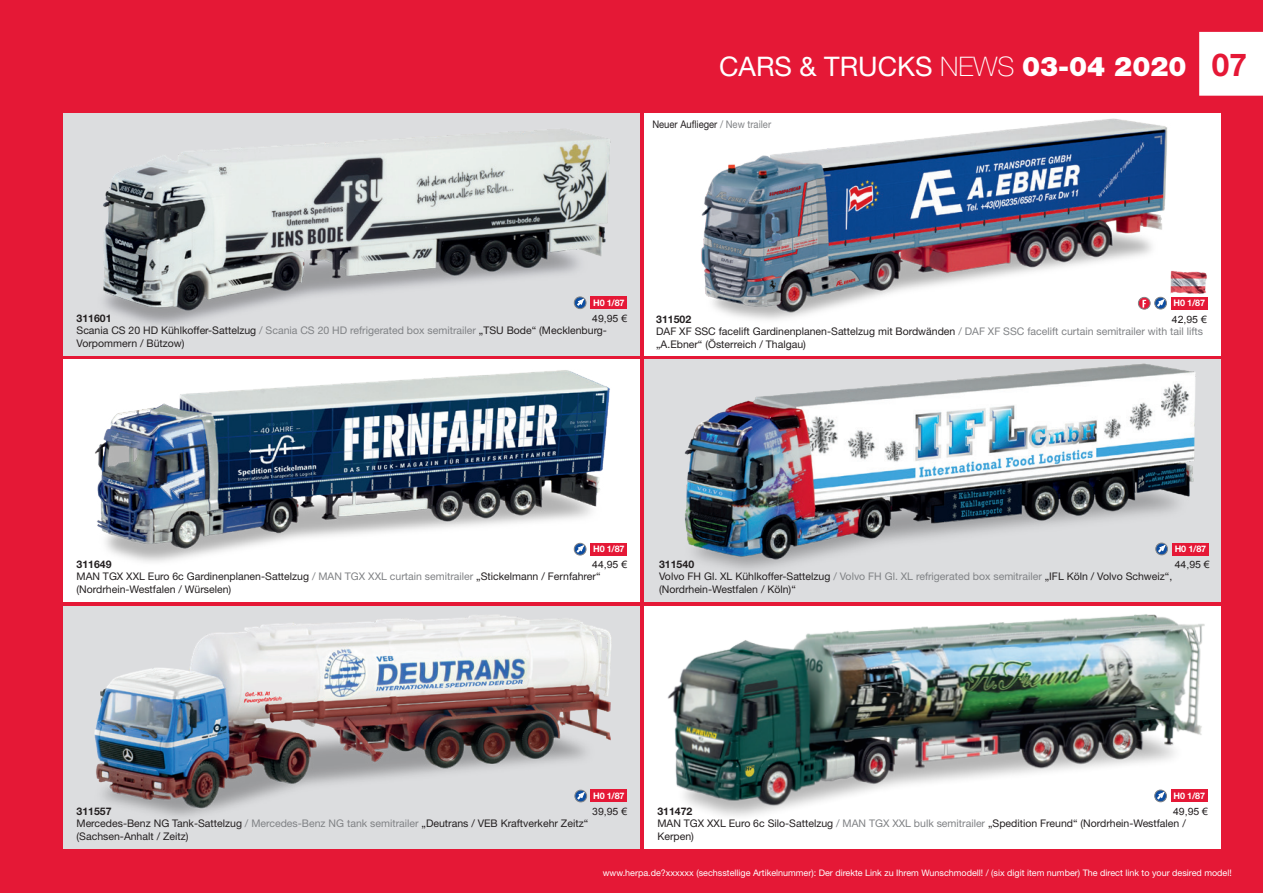
<style>
.page{position:relative;width:1263px;height:893px;background:#e51836}
.page>*{position:absolute;margin:0;border:0;box-sizing:border-box;transform-origin:0 0}
.t1{font:27px "Helvetica Neue";color:#fff}
.t2{font:10.5px/12.6px "Helvetica Neue";color:#231f20}
.t3{font:700 10.5px "Helvetica Neue";color:#231f20}
.t4{font:10.5px "Helvetica Neue";color:#231f20;scale:.9 1}
.t5{font:10.05px "Arial";color:#231f20;scale:1.04 1}
.t6{font:9px "Helvetica Neue";color:#fff}
.t7{font:700 9px "Helvetica Neue";letter-spacing:-.02em;color:#fff}
.s1{font-weight:100}
.s2{font-weight:900}
.s3{font-weight:700;font-size:31.5px;color:#e51836}
.s4{color:#808285}
</style>
<div class="page">
<div style="left:1199px;top:32px;width:64px;height:64px;background:#fff"></div>
<div style="left:644px;top:113px;width:576px;height:242px;background:#fff"></div>
<img style="left:701px;top:118px;width:483px;height:202px">
<div style="left:644px;top:360px;width:576px;height:242px;background:#dcdddf"></div>
<div style="left:1171px;top:297px;width:37px;height:12px;background:#e51836"></div>
<div style="left:1155px;top:297px;width:11px;height:12px;background:#868a91;border-radius:50%"></div>
<div style="left:1154px;top:297px;width:12px;height:12px;border:1px solid #808285;border-radius:50%"></div>
<svg style="left:1155px;top:299px;width:9px;height:10px"></svg>
<div style="left:64px;top:606px;width:576px;height:242px;background:#dcdddf"></div>
<img style="left:94px;top:615px;width:533px;height:202px">
<img style="left:684px;top:363px;width:525px;height:207px">
<div style="left:575px;top:790px;width:12px;height:12px;border:1px solid #808285;border-radius:50%"></div>
<svg style="left:575px;top:792px;width:9px;height:10px"></svg>
<svg style="left:1138px;top:297px;width:12px;height:12px"></svg>
<div style="left:1138px;top:297px;width:12px;height:12px;border:1px solid #808285;border-radius:50%"></div>
<svg style="left:1142px;top:300px;width:4px;height:8px"></svg>
<img style="left:1165px;top:262px;width:42px;height:39px">
<div style="left:64px;top:113px;width:576px;height:242px;background:#dcdddf"></div>
<img style="left:103px;top:129px;width:524px;height:196px">
<div style="left:1172px;top:543px;width:37px;height:12px;background:#e51836"></div>
<div style="left:590px;top:297px;width:37px;height:12px;background:#e51836"></div>
<div style="left:1155px;top:543px;width:13px;height:12px;border:1px solid #808285;border-radius:50%"></div>
<svg style="left:1156px;top:545px;width:9px;height:10px"></svg>
<div style="left:574px;top:297px;width:12px;height:12px;border:1px solid #808285;border-radius:50%"></div>
<svg style="left:574px;top:299px;width:10px;height:9px"></svg>
<div style="left:644px;top:606px;width:576px;height:242px;background:#fff"></div>
<img style="left:667px;top:614px;width:541px;height:203px">
<div style="left:1171px;top:790px;width:37px;height:12px;background:#e51836"></div>
<div style="left:1155px;top:790px;width:11px;height:12px;background:#7e838a;border-radius:50%"></div>
<div style="left:1154px;top:790px;width:12px;height:12px;border:1px solid #808285;border-radius:50%"></div>
<svg style="left:1155px;top:792px;width:9px;height:10px"></svg>
<div style="left:64px;top:359px;width:576px;height:243px;background:#fff"></div>
<img style="left:95px;top:370px;width:532px;height:192px">
<div style="left:590px;top:543px;width:37px;height:12px;background:#e51836"></div>
<div style="left:574px;top:543px;width:12px;height:12px;border:1px solid #808285;border-radius:50%"></div>
<svg style="left:574px;top:545px;width:10px;height:10px"></svg>
<h1 class="t1" style="left:719px;top:50px;width:529px">CARS &amp; TRUCKS <span class="s1">NEWS</span> <span class="s2">03-04 2020</span> <span class="s3">07</span></h1>
<p class="t4" style="left:652px;top:118px;width:133px">Neuer Auflieger <span class="s4">/ New trailer</span></p>
<p class="t7" style="left:593px;top:297px;width:33px">H0 1/87</p>
<p class="t3" style="left:77px;top:311px;width:37px">311601</p>
<p class="t5" style="left:592px;top:311px;width:35px">49,95 €</p>
<p class="t2" style="left:77px;top:324px;width:532px">Scania CS 20 HD Kühlkoffer-Sattelzug <span class="s4">/ Scania CS 20 HD refrigerated box semitrailer</span> „TSU Bode“ (Mecklenburg-<br>Vorpommern / Bützow)</p>
<p class="t7" style="left:1174px;top:298px;width:33px">H0 1/87</p>
<p class="t3" style="left:656px;top:313px;width:37px">311502</p>
<p class="t5" style="left:1172px;top:313px;width:35px">42,95 €</p>
<p class="t2" style="left:656px;top:325px;width:548px">DAF XF SSC facelift Gardinenplanen-Sattelzug mit Bordwänden <span class="s4">/ DAF XF SSC facelift curtain semitrailer with tail lifts </span>„A.Ebner“ (Österreich / Thalgau)</p>
<p class="t7" style="left:593px;top:543px;width:33px">H0 1/87</p>
<p class="t3" style="left:77px;top:557px;width:37px">311649</p>
<p class="t5" style="left:592px;top:558px;width:35px">44,95 €</p>
<p class="t2" style="left:77px;top:570px;width:525px">MAN TGX XXL Euro 6c Gardinenplanen-Sattelzug <span class="s4">/ MAN TGX XXL curtain semitrailer</span> „Stickelmann / Fernfahrer“ (Nordrhein-Westfalen / Würselen)</p>
<p class="t7" style="left:1175px;top:543px;width:33px">H0 1/87</p>
<p class="t3" style="left:659px;top:558px;width:37px">311540</p>
<p class="t5" style="left:1175px;top:558px;width:35px">44,95 €</p>
<p class="t2" style="left:659px;top:570px;width:515px">Volvo FH Gl. XL Kühlkoffer-Sattelzug <span class="s4">/ Volvo FH Gl. XL refrigerated box semitrailer</span> „IFL Köln / Volvo Schweiz“, (Nordrhein-Westfalen / Köln)“</p>
<p class="t7" style="left:593px;top:790px;width:33px">H0 1/87</p>
<p class="t3" style="left:77px;top:804px;width:37px">311557</p>
<p class="t5" style="left:592px;top:804px;width:35px">39,95 €</p>
<p class="t2" style="left:77px;top:817px;width:513px">Mercedes-Benz NG Tank-Sattelzug <span class="s4">/ Mercedes-Benz NG tank semitrailer</span> „Deutrans / VEB Kraftverkehr Zeitz“ (Sachsen-Anhalt / Zeitz)</p>
<p class="t7" style="left:1174px;top:790px;width:33px">H0 1/87</p>
<p class="t3" style="left:657px;top:804px;width:37px">311472</p>
<p class="t5" style="left:1173px;top:804px;width:35px">49,95 €</p>
<p class="t2" style="left:657px;top:817px;width:530px">MAN TGX XXL Euro 6c Silo-Sattelzug <span class="s4">/ MAN TGX XXL bulk semitrailer</span> „Spedition Freund“ (Nordrhein-Westfalen /<br>Kerpen)</p>
<p class="t6" style="left:603px;top:867px;width:630px">www.herpa.de?xxxxxx (sechsstellige Artikelnummer): Der direkte Link zu Ihrem Wunschmodell! / (six digit item number) The direct link to your desired model!</p>
</div>
